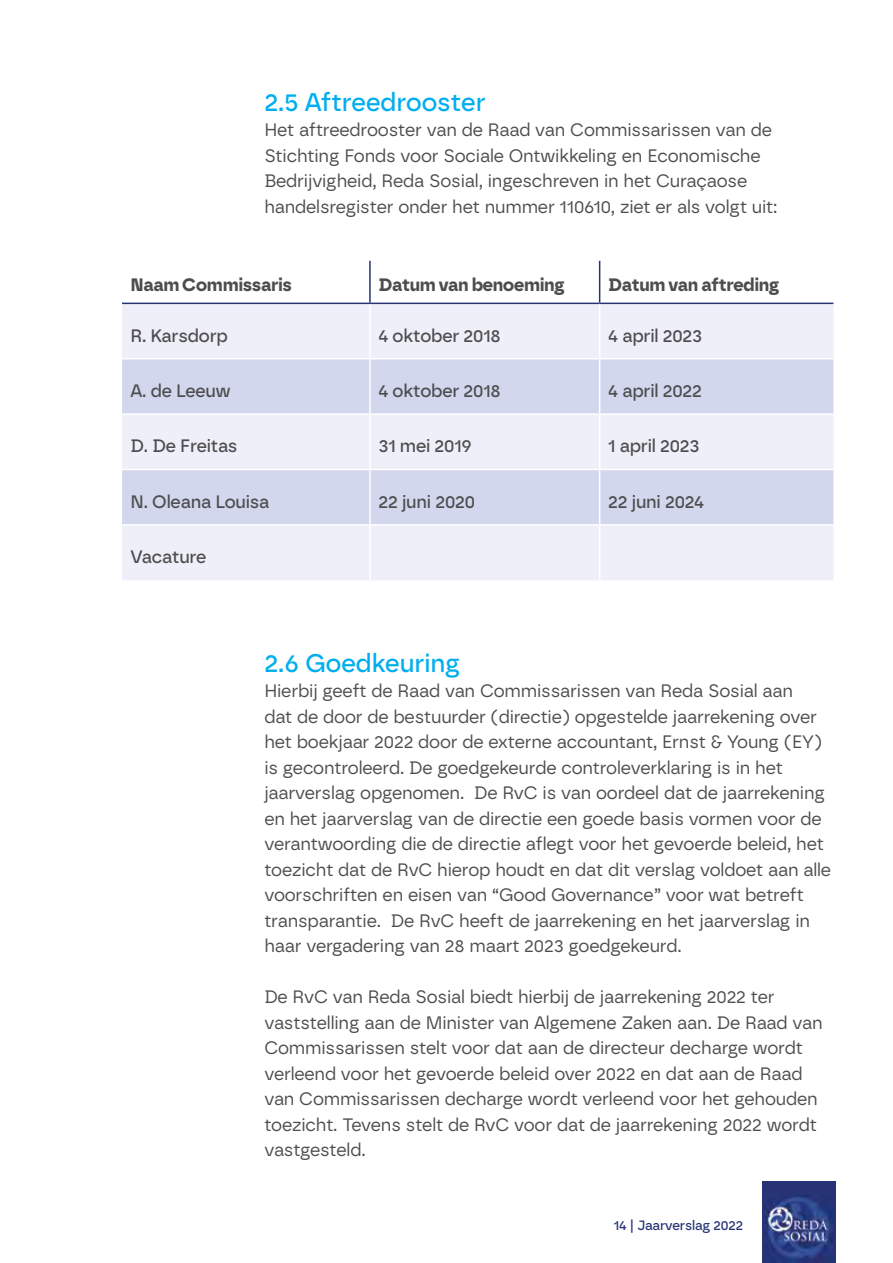
<style>
.page{position:relative;width:893px;height:1263px;background:#fff}
.page>*{position:absolute;margin:0;border:0;box-sizing:border-box;transform-origin:0 0}
.t1{font:500 25.5px "Borna";color:#00aeef}
.t2{font:18px/25.5px "Borna";letter-spacing:-.01em;color:#4d4d4f}
.t3{font:500 18px "Borna";letter-spacing:-.01em;color:#4d4d4f}
.t4{font:700 18px "Borna";letter-spacing:-.01em;color:#4d4d4f}
.t5{font:500 13.5px "Borna";letter-spacing:-.01em;color:#273375}
</style>
<div class="page">
<div style="left:762px;top:1182px;width:73px;height:81px;background:#273375"></div>
<img style="left:765px;top:1195px;width:67px;height:67px">
<div style="left:122px;top:304px;width:711px;height:276px;background:#eeeff8"></div>
<svg style="left:122px;top:359px;width:711px;height:165px;fill:#d3d7ed"></svg>
<hr style="left:369px;top:304px;width:2px;height:54px;background:#fff">
<hr style="left:599px;top:304px;width:1px;height:54px;background:#fff">
<hr style="left:369px;top:359px;width:2px;height:54px;background:#fff">
<hr style="left:599px;top:359px;width:1px;height:54px;background:#fff">
<hr style="left:369px;top:415px;width:2px;height:54px;background:#fff">
<hr style="left:599px;top:415px;width:1px;height:54px;background:#fff">
<hr style="left:369px;top:470px;width:2px;height:54px;background:#fff">
<hr style="left:599px;top:470px;width:1px;height:54px;background:#fff">
<hr style="left:369px;top:526px;width:2px;height:54px;background:#fff">
<hr style="left:599px;top:526px;width:1px;height:54px;background:#fff">
<hr style="left:122px;top:358px;width:248px;height:1px;background:#fff">
<hr style="left:370px;top:358px;width:230px;height:1px;background:#fff">
<hr style="left:600px;top:358px;width:233px;height:1px;background:#fff">
<hr style="left:122px;top:413px;width:248px;height:2px;background:#fff">
<hr style="left:370px;top:413px;width:230px;height:2px;background:#fff">
<hr style="left:600px;top:413px;width:233px;height:2px;background:#fff">
<hr style="left:122px;top:469px;width:248px;height:1px;background:#fff">
<hr style="left:370px;top:469px;width:230px;height:1px;background:#fff">
<hr style="left:600px;top:469px;width:233px;height:1px;background:#fff">
<hr style="left:122px;top:524px;width:248px;height:2px;background:#fff">
<hr style="left:370px;top:524px;width:230px;height:2px;background:#fff">
<hr style="left:600px;top:524px;width:233px;height:2px;background:#fff">
<hr style="left:369px;top:261px;width:2px;height:42px;background:#273375">
<hr style="left:599px;top:261px;width:1px;height:42px;background:#273375">
<hr style="left:122px;top:303px;width:248px;height:1px;background:#273375">
<hr style="left:370px;top:303px;width:230px;height:1px;background:#273375">
<hr style="left:600px;top:303px;width:233px;height:1px;background:#273375">
<h1 class="t1" style="left:264px;top:86px;width:223px">2.5 Aftreedrooster</h1>
<p class="t2" style="left:264px;top:117px;width:515px">Het aftreedrooster van de Raad van Commissarissen van de Stichting Fonds voor Sociale Ontwikkeling en Economische Bedrijvigheid, Reda Sosial, ingeschreven in het Curaçaose handelsregister onder het nummer 110610, ziet er als volgt uit:</p>
<p class="t4" style="left:131px;top:273px;width:163px">Naam Commissaris</p>
<p class="t4" style="left:378px;top:273px;width:188px">Datum van benoeming</p>
<p class="t4" style="left:608px;top:273px;width:173px">Datum van aftreding</p>
<p class="t3" style="left:131px;top:324px;width:99px">R. Karsdorp</p>
<p class="t3" style="left:378px;top:324px;width:124px">4 oktober 2018</p>
<p class="t3" style="left:608px;top:324px;width:96px">4 april 2023</p>
<p class="t3" style="left:131px;top:380px;width:101px">A. de Leeuw</p>
<p class="t3" style="left:378px;top:380px;width:124px">4 oktober 2018</p>
<p class="t3" style="left:608px;top:380px;width:95px">4 april 2022</p>
<p class="t3" style="left:131px;top:435px;width:109px">D. De Freitas</p>
<p class="t3" style="left:378px;top:435px;width:95px">31 mei 2019</p>
<p class="t3" style="left:608px;top:435px;width:93px">1 april 2023</p>
<p class="t3" style="left:131px;top:491px;width:140px">N. Oleana Louisa</p>
<p class="t3" style="left:378px;top:491px;width:98px">22 juni 2020</p>
<p class="t3" style="left:608px;top:491px;width:98px">22 juni 2024</p>
<p class="t3" style="left:131px;top:546px;width:77px">Vacature</p>
<h1 class="t1" style="left:264px;top:647px;width:197px">2.6 Goedkeuring</h1>
<p class="t2" style="left:264px;top:678px;width:568px">Hierbij geeft de Raad van Commissarissen van Reda Sosial aan<br>dat de door de bestuurder (directie) opgestelde jaarrekening over het boekjaar 2022 door de externe accountant, Ernst &amp; Young (EY) is gecontroleerd. De goedgekeurde controleverklaring is in het jaarverslag opgenomen. De RvC is van oordeel dat de jaarrekening en het jaarverslag van de directie een goede basis vormen voor de verantwoording die de directie aflegt voor het gevoerde beleid, het toezicht dat de RvC hierop houdt en dat dit verslag voldoet aan alle voorschriften en eisen van “Good Governance” voor wat betreft transparantie. De RvC heeft de jaarrekening en het jaarverslag in haar vergadering van 28 maart 2023 goedgekeurd.</p>
<p class="t2" style="left:264px;top:984px;width:560px">De RvC van Reda Sosial biedt hierbij de jaarrekening 2022 ter vaststelling aan de Minister van Algemene Zaken aan. De Raad van Commissarissen stelt voor dat aan de directeur decharge wordt verleend voor het gevoerde beleid over 2022 en dat aan de Raad van Commissarissen decharge wordt verleend voor het gehouden toezicht. Tevens stelt de RvC voor dat de jaarrekening 2022 wordt vastgesteld.</p>
<p class="t5" style="left:614px;top:1217px;width:131px">14 | Jaarverslag 2022</p>
</div>
